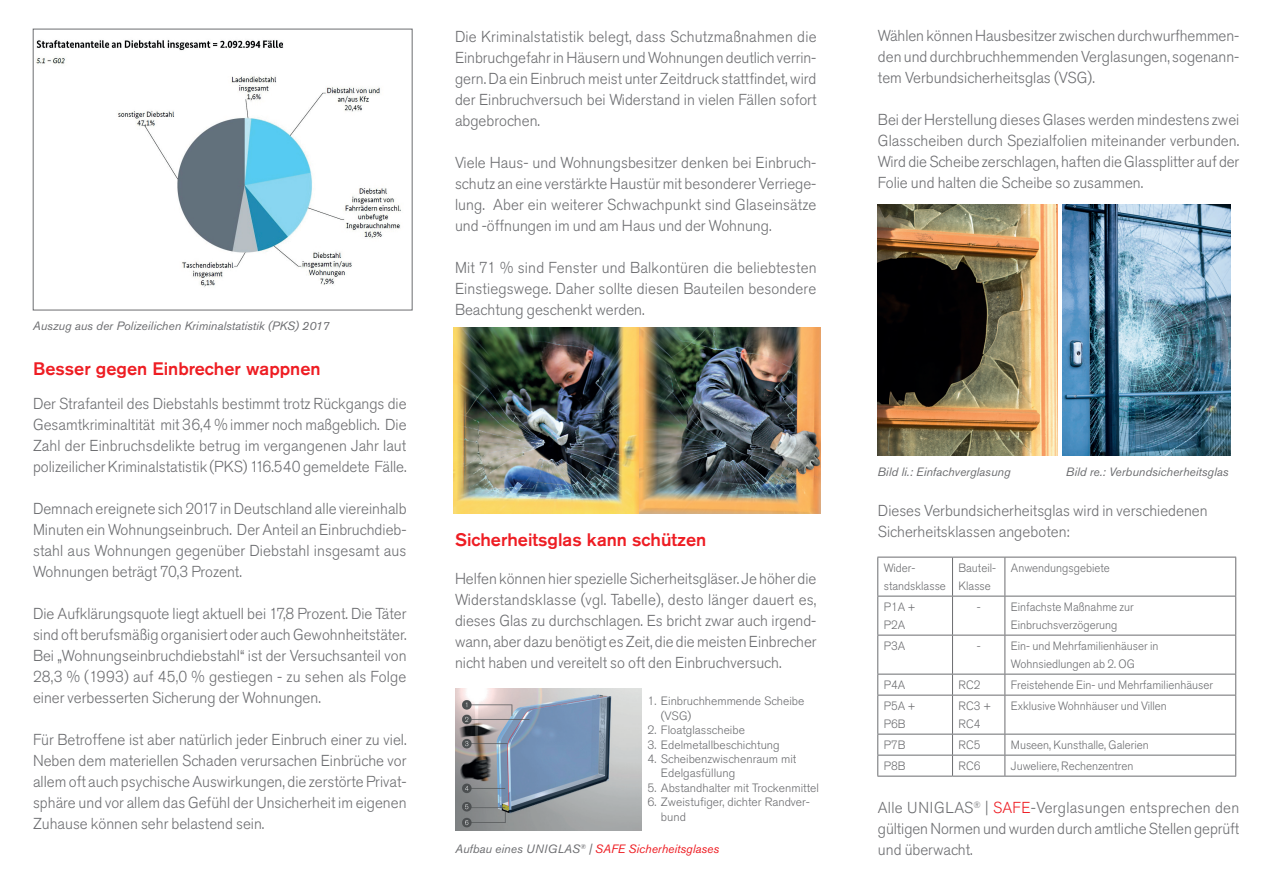
<style>
.page{position:relative;width:1263px;height:893px;background:#fff}
.page>*{position:absolute;margin:0;border:0;box-sizing:border-box;transform-origin:0 0}
.t1{font:500 18px "Akzidenz Grotesk Pro";color:#ee1d23}
.t2{font:300 15.75px/21px "Akzidenz Grotesk Pro";color:#6c6d70;text-align:justify;scale:.96 1}
.t3{font:300 12px/18px "Akzidenz Grotesk Pro";color:#6c6d70;scale:.96 1}
.t4{font:300 12px/14.4px "Akzidenz Grotesk Pro";color:#6c6d70}
.t5{font:italic 12px "Akzidenz Grotesk Pro";color:#6c6d70}
.t6{font:italic 12px "Akzidenz Grotesk Pro";color:#ee1d23}
.s1{color:#6c6d70}
.s2{color:#ee1d23}
</style>
<div class="page">
<img style="left:36px;top:40px;width:365px;height:247px">
<img style="left:877px;top:204px;width:181px;height:251px">
<img style="left:1062px;top:204px;width:168px;height:251px">
<hr style="left:952px;top:557px;width:1px;height:39px;background:#6c6d70">
<hr style="left:1004px;top:557px;width:1px;height:39px;background:#6c6d70">
<hr style="left:877px;top:596px;width:75px;height:1px;background:#6c6d70">
<hr style="left:952px;top:596px;width:53px;height:1px;background:#6c6d70">
<hr style="left:952px;top:596px;width:1px;height:39px;background:#6c6d70">
<hr style="left:1005px;top:596px;width:231px;height:1px;background:#6c6d70">
<hr style="left:1004px;top:596px;width:1px;height:39px;background:#6c6d70">
<hr style="left:877px;top:635px;width:75px;height:1px;background:#6c6d70">
<hr style="left:952px;top:635px;width:53px;height:1px;background:#6c6d70">
<hr style="left:952px;top:635px;width:1px;height:39px;background:#6c6d70">
<hr style="left:1005px;top:635px;width:231px;height:1px;background:#6c6d70">
<hr style="left:1004px;top:635px;width:1px;height:39px;background:#6c6d70">
<hr style="left:877px;top:674px;width:75px;height:1px;background:#6c6d70">
<hr style="left:952px;top:674px;width:53px;height:1px;background:#6c6d70">
<svg style="left:952px;top:674px;width:1px;height:21px"></svg>
<hr style="left:1005px;top:674px;width:231px;height:1px;background:#6c6d70">
<svg style="left:1004px;top:674px;width:1px;height:21px"></svg>
<hr style="left:877px;top:695px;width:75px;height:1px;background:#6c6d70">
<hr style="left:952px;top:695px;width:53px;height:1px;background:#6c6d70">
<hr style="left:952px;top:695px;width:1px;height:39px;background:#6c6d70">
<hr style="left:1005px;top:695px;width:231px;height:1px;background:#6c6d70">
<hr style="left:1004px;top:695px;width:1px;height:39px;background:#6c6d70">
<hr style="left:877px;top:734px;width:75px;height:1px;background:#6c6d70">
<hr style="left:952px;top:734px;width:53px;height:1px;background:#6c6d70">
<hr style="left:1005px;top:734px;width:231px;height:1px;background:#6c6d70">
<hr style="left:877px;top:755px;width:75px;height:1px;background:#6c6d70">
<hr style="left:952px;top:755px;width:53px;height:1px;background:#6c6d70">
<svg style="left:952px;top:734px;width:1px;height:42px"></svg>
<hr style="left:1005px;top:755px;width:231px;height:1px;background:#6c6d70">
<svg style="left:1004px;top:734px;width:1px;height:42px"></svg>
<hr style="left:877px;top:776px;width:75px;height:1px;background:#6c6d70">
<hr style="left:952px;top:776px;width:53px;height:1px;background:#6c6d70">
<hr style="left:1005px;top:776px;width:231px;height:1px;background:#6c6d70">
<hr style="left:877px;top:557px;width:75px;height:1px;background:#6c6d70">
<hr style="left:877px;top:557px;width:1px;height:39px;background:#6c6d70">
<hr style="left:952px;top:557px;width:53px;height:1px;background:#6c6d70">
<hr style="left:1005px;top:557px;width:231px;height:1px;background:#6c6d70">
<hr style="left:1235px;top:557px;width:1px;height:39px;background:#6c6d70">
<hr style="left:877px;top:596px;width:1px;height:39px;background:#6c6d70">
<hr style="left:1235px;top:596px;width:1px;height:39px;background:#6c6d70">
<hr style="left:877px;top:635px;width:1px;height:39px;background:#6c6d70">
<hr style="left:1235px;top:635px;width:1px;height:39px;background:#6c6d70">
<svg style="left:877px;top:674px;width:1px;height:21px"></svg>
<svg style="left:1235px;top:674px;width:1px;height:21px"></svg>
<hr style="left:877px;top:695px;width:1px;height:39px;background:#6c6d70">
<hr style="left:1235px;top:695px;width:1px;height:39px;background:#6c6d70">
<svg style="left:877px;top:734px;width:1px;height:42px"></svg>
<svg style="left:1235px;top:734px;width:1px;height:42px"></svg>
<img style="left:455px;top:689px;width:186px;height:141px">
<img style="left:454px;top:328px;width:367px;height:185px">
<p class="t5" style="left:33px;top:318px;width:299px">Auszug aus der Polizeilichen Kriminalstatistik (PKS) 2017</p>
<p class="t1" style="left:33px;top:357px;width:289px">Besser gegen Einbrecher wappnen</p>
<p class="t2" style="left:33px;top:393px;width:391px">Der Strafanteil des Diebstahls bestimmt trotz Rückgangs die Gesamtkriminaltität mit 36,4 % immer noch maßgeblich. Die Zahl der Einbruchsdelikte betrug im vergangenen Jahr laut polizeilicher Kriminalstatistik (PKS) 116.540 gemeldete Fälle.</p>
<p class="t2" style="left:33px;top:498px;width:391px">Demnach ereignete sich 2017 in Deutschland alle viereinhalb Minuten ein Wohnungseinbruch. Der Anteil an Einbruchdieb&shy;stahl aus Wohnungen gegenüber Diebstahl insgesamt aus Wohnungen beträgt 70,3 Prozent.</p>
<p class="t2" style="left:33px;top:603px;width:391px">Die Aufklärungsquote liegt aktuell bei 17,8 Prozent. Die Täter sind oft berufsmäßig organisiert oder auch Gewohnheitstäter.<br>Bei „Wohnungseinbruchdiebstahl“ ist der Versuchsanteil von 28,3 % (1993) auf 45,0 % gestiegen - zu sehen als Folge einer verbesserten Sicherung der Wohnungen.</p>
<p class="t2" style="left:33px;top:729px;width:391px">Für Betroffene ist aber natürlich jeder Einbruch einer zu viel.<br>Neben dem materiellen Schaden verursachen Einbrüche vor allem oft auch psychische Auswirkungen, die zerstörte Privat&shy;sphäre und vor allem das Gefühl der Unsicherheit im eigenen Zuhause können sehr belastend sein.</p>
<p class="t2" style="left:455px;top:26px;width:378px">Die Kriminalstatistik belegt, dass Schutzmaßnahmen die Einbruchgefahr in Häusern und Wohnungen deutlich verrin&shy;gern. Da ein Einbruch meist unter Zeitdruck stattfindet, wird der Einbruchversuch bei Widerstand in vielen Fällen sofort abgebrochen.</p>
<p class="t2" style="left:455px;top:152px;width:378px">Viele Haus- und Wohnungsbesitzer denken bei Einbruch&shy;schutz an eine verstärkte Haustür mit besonderer Verriege&shy;lung. Aber ein weiterer Schwachpunkt sind Glaseinsätze und -öffnungen im und am Haus und der Wohnung.</p>
<p class="t2" style="left:455px;top:257px;width:378px">Mit 71 % sind Fenster und Balkontüren die beliebtesten Einstiegswege. Daher sollte diesen Bauteilen besondere Beachtung geschenkt werden.</p>
<p class="t1" style="left:455px;top:528px;width:253px">Sicherheitsglas kann schützen</p>
<p class="t2" style="left:455px;top:568px;width:378px">Helfen können hier spezielle Sicherheitsgläser. Je höher die Widerstandsklasse (vgl. Tabelle), desto länger dauert es, dieses Glas zu durchschlagen. Es bricht zwar auch irgend&shy;wann, aber dazu benötigt es Zeit, die die meisten Einbrecher nicht haben und vereitelt so oft den Einbruchversuch.</p>
<p class="t4" style="left:661px;top:694px;width:145px;text-indent:-14px">1. Einbruchhemmende Scheibe (VSG)</p>
<p class="t4" style="left:647px;top:723px;width:99px">2. Floatglasscheibe</p>
<p class="t4" style="left:647px;top:737px;width:134px">3. Edelmetallbeschichtung</p>
<p class="t4" style="left:661px;top:751px;width:137px;text-indent:-14px">4. Scheibenzwischenraum mit<br>Edelgasfüllung</p>
<p class="t4" style="left:647px;top:780px;width:173px">5. Abstandhalter mit Trockenmittel</p>
<p class="t4" style="left:661px;top:795px;width:151px;text-indent:-14px">6. Zweistufiger, dichter Randver&shy;bund</p>
<p class="t6" style="left:455px;top:841px;width:266px"><span class="s1">Aufbau eines UNIGLAS</span><sup>®</sup> <span class="s1">|</span> SAFE Sicherheitsglases</p>
<p class="t2" style="left:878px;top:25px;width:378px">Wählen können Hausbesitzer zwischen durchwurfhemmen&shy;den und durchbruchhemmenden Verglasungen, sogenann&shy;tem Verbundsicherheitsglas (VSG).</p>
<p class="t2" style="left:878px;top:109px;width:378px">Bei der Herstellung dieses Glases werden mindestens zwei Glasscheiben durch Spezialfolien miteinander verbunden.<br>Wird die Scheibe zerschlagen, haften die Glassplitter auf der Folie und halten die Scheibe so zusammen.</p>
<p class="t5" style="left:877px;top:464px;width:135px">Bild li.: Einfachverglasung</p>
<p class="t5" style="left:1066px;top:464px;width:164px">Bild re.: Verbundsicherheitsglas</p>
<p class="t2" style="left:878px;top:500px;width:345px">Dieses Verbundsicherheitsglas wird in verschiedenen<br>Sicherheitsklassen angeboten:</p>
<p class="t3" style="left:884px;top:559px;width:66px">Wider&shy;standsklasse</p>
<p class="t3" style="left:958px;top:559px;width:41px">Bauteil-<br>Klasse</p>
<p class="t3" style="left:1011px;top:559px;width:105px">Anwendungsgebiete</p>
<p class="t3" style="left:884px;top:598px;width:35px">P1A +<br>P2A</p>
<p class="t3" style="left:977px;top:598px;width:6px">-</p>
<p class="t3" style="left:1011px;top:598px;width:129px">Einfachste Maßnahme zur<br>Einbruchsverzögerung</p>
<p class="t3" style="left:884px;top:637px;width:24px">P3A</p>
<p class="t3" style="left:977px;top:637px;width:6px">-</p>
<p class="t3" style="left:1011px;top:637px;width:155px">Ein- und Mehrfamilienhäuser in<br>Wohnsiedlungen ab 2. OG</p>
<p class="t3" style="left:884px;top:676px;width:24px">P4A</p>
<p class="t3" style="left:958px;top:676px;width:25px">RC2</p>
<p class="t3" style="left:1011px;top:676px;width:212px">Freistehende Ein- und Mehrfamilienhäuser</p>
<p class="t3" style="left:884px;top:697px;width:35px">P5A +<br>P6B</p>
<p class="t3" style="left:958px;top:697px;width:36px">RC3 +<br>RC4</p>
<p class="t3" style="left:1011px;top:697px;width:164px">Exklusive Wohnhäuser und Villen</p>
<p class="t3" style="left:884px;top:736px;width:24px">P7B</p>
<p class="t3" style="left:958px;top:736px;width:25px">RC5</p>
<p class="t3" style="left:1011px;top:736px;width:145px">Museen, Kunsthalle, Galerien</p>
<p class="t3" style="left:884px;top:757px;width:24px">P8B</p>
<p class="t3" style="left:958px;top:757px;width:25px">RC6</p>
<p class="t3" style="left:1011px;top:757px;width:129px">Juweliere, Rechenzentren</p>
<p class="t2" style="left:878px;top:797px;width:378px">Alle UNIGLAS<sup>®</sup> | <span class="s2">SAFE</span>-Verglasungen entsprechen den gültigen Normen und wurden durch amtliche Stellen geprüft und überwacht.</p>
</div>
